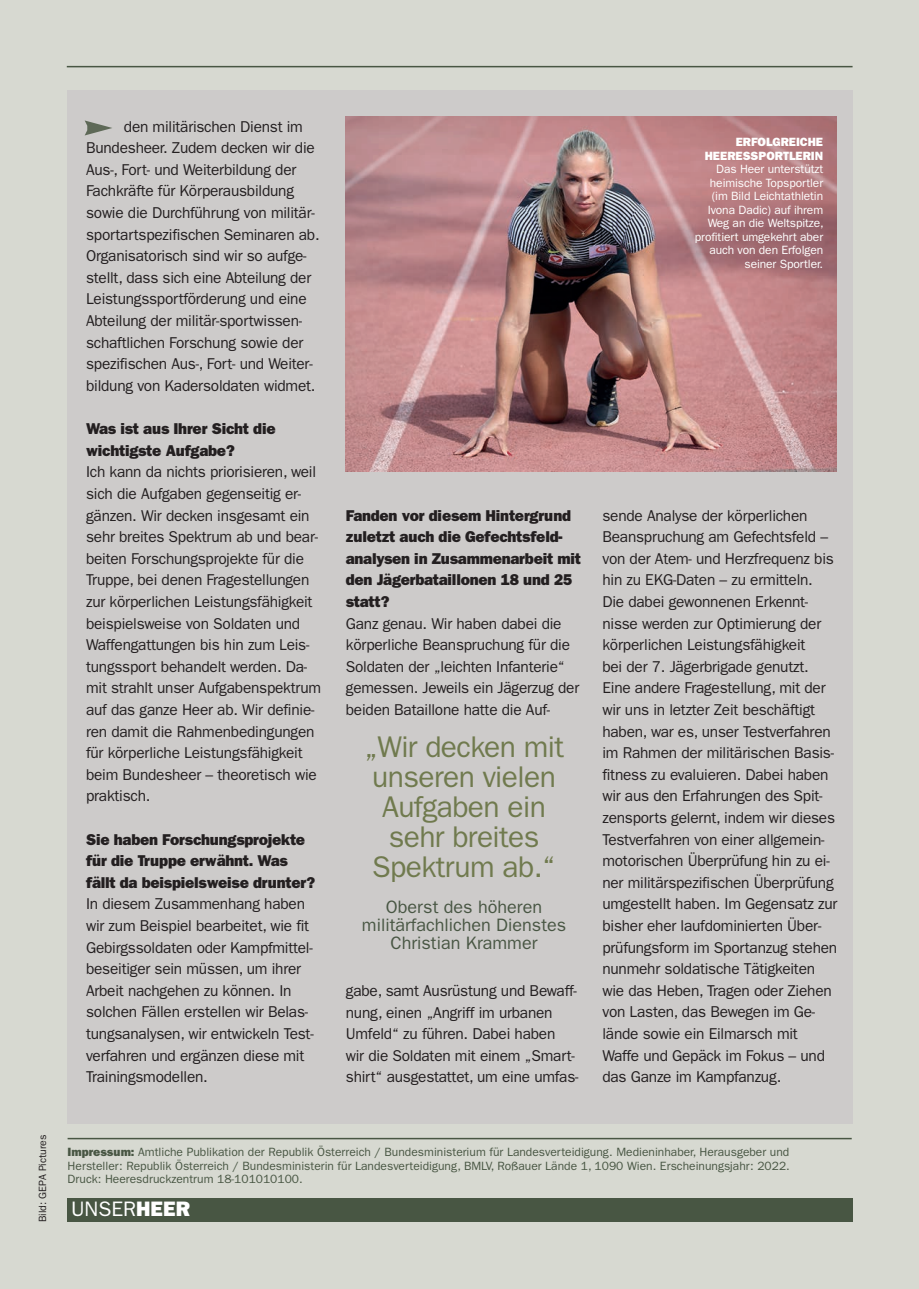
<style>
.page{position:relative;width:919px;height:1289px;background:#fff}
.page>*{position:absolute;margin:0;border:0;box-sizing:border-box;transform-origin:0 0}
.t1{font:30px/30px "Franklin Gothic";letter-spacing:-.02em;color:#707a4e;text-align:center}
.t2{font:21px "Franklin Gothic";color:#fff}
.t3{font:18px/18px "Franklin Gothic";color:#485643;text-align:center}
.t4{font:15.75px/21.6px "Franklin Gothic";letter-spacing:-.015em;color:#231f20}
.t5{font:800 15.75px/21.6px "Franklin Gothic";letter-spacing:-.015em;color:#231f20}
.t6{font:12px/13.5px "Franklin Gothic";color:#485643;text-align:justify}
.t7{font:12px/13.5px "Franklin Gothic";letter-spacing:-.01em;color:#fff;text-align:right}
.t8{font:800 12px/13.5px "Franklin Gothic";color:#fff;text-align:right}
.t9{font:10.5px "Franklin Gothic";color:#231f20}
.s1{font-weight:800}
</style>
<div class="page">
<div style="left:0;top:0;width:918px;height:1288px;background:#d7d9d1"></div>
<div style="left:67px;top:1198px;width:785px;height:23px;background:#485643"></div>
<hr style="left:67px;top:66px;width:785px;height:1px;background:#485643">
<hr style="left:68px;top:1137px;width:783px;height:2px;background:#485643">
<div style="left:68px;top:90px;width:785px;height:1033px;background:#cdcbca"></div>
<svg style="left:85px;top:120px;width:27px;height:15px"></svg>
<img style="left:345px;top:117px;width:491px;height:354px">
<p class="t9" style="left:39px;top:1222px;width:89px;rotate:-90deg">Bild: GEPA Pictures</p>
<p class="t4" style="left:86px;top:117px;width:235px;text-indent:38px">den militärischen Dienst im Bundesheer. Zudem decken wir die Aus-, Fort- und Weiterbildung der Fachkräfte für Körperausbildung sowie die Durchführung von militär&shy;sportartspezifischen Seminaren ab.<br>Organisatorisch sind wir so aufge&shy;stellt, dass sich eine Abteilung der Leistungssportförderung und eine Abteilung der militär-sportwissen&shy;schaftlichen Forschung sowie der spezifischen Aus-, Fort- und Weiter&shy;bildung von Kadersoldaten widmet.</p>
<p class="t5" style="left:86px;top:419px;width:191px">Was ist aus Ihrer Sicht die wichtigste Aufgabe?</p>
<p class="t4" style="left:86px;top:462px;width:236px">Ich kann da nichts priorisieren, weil sich die Aufgaben gegenseitig er&shy;gänzen. Wir decken insgesamt ein sehr breites Spektrum ab und bear&shy;beiten Forschungsprojekte für die Truppe, bei denen Fragestellungen zur körperlichen Leistungsfähigkeit beispielsweise von Soldaten und Waffengattungen bis hin zum Leis&shy;tungssport behandelt werden. Da&shy;mit strahlt unser Aufgabenspektrum auf das ganze Heer ab. Wir definie&shy;ren damit die Rahmenbedingungen für körperliche Leistungsfähigkeit beim Bundesheer – theoretisch wie praktisch.</p>
<p class="t5" style="left:86px;top:829px;width:231px">Sie haben Forschungsprojekte für die Truppe erwähnt. Was fällt da beispielsweise drunter?</p>
<p class="t4" style="left:86px;top:894px;width:229px">In diesem Zusammenhang haben wir zum Beispiel bearbeitet, wie fit<br>Gebirgssoldaten oder Kampfmittel&shy;beseitiger sein müssen, um ihrer<br>Arbeit nachgehen zu können. In solchen Fällen erstellen wir Belas&shy;tungsanalysen, wir entwickeln Test&shy;verfahren und ergänzen diese mit<br>Trainingsmodellen.</p>
<p class="t8" style="left:704px;top:136px;width:120px">ERFOLGREICHE<br>HEERESSPORTLERIN</p>
<p class="t7" style="left:695px;top:163px;width:130px">Das Heer unterstützt heimische Topsportler (im Bild Leichtathletin<br>Ivona Dadic) auf ihrem<br>Weg an die Weltspitze, profitiert umgekehrt aber auch von den Erfolgen seiner Sportler.</p>
<p class="t5" style="left:346px;top:505px;width:237px">Fanden vor diesem Hintergrund zuletzt auch die Gefechtsfeld&shy;analysen in Zusammenarbeit mit den Jägerbataillonen 18 und 25 statt?</p>
<p class="t4" style="left:346px;top:613px;width:235px">Ganz genau. Wir haben dabei die körperliche Beanspruchung für die Soldaten der „leichten Infanterie“ gemessen. Jeweils ein Jägerzug der beiden Bataillone hatte die Auf-</p>
<h1 class="t1" style="left:364px;top:734px;width:201px">„Wir decken mit unseren vielen<br>Aufgaben ein sehr breites<br>Spektrum ab.“</h1>
<p class="t3" style="left:362px;top:899px;width:206px">Oberst des höheren militärfachlichen Dienstes<br>Christian Krammer</p>
<p class="t4" style="left:346px;top:981px;width:234px">gabe, samt Ausrüstung und Bewaff&shy;nung, einen „Angriff im urbanen Umfeld“ zu führen. Dabei haben<br>wir die Soldaten mit einem „Smart - shirt“ ausgestattet, um eine umfas-</p>
<p class="t4" style="left:602px;top:505px;width:236px">sende Analyse der körperlichen Beanspruchung am Gefechtsfeld – von der Atem- und Herzfrequenz bis hin zu EKG-Daten – zu ermitteln.<br>Die dabei gewonnenen Erkennt&shy;nisse werden zur Optimierung der körperlichen Leistungsfähigkeit<br>bei der 7. Jägerbrigade genutzt.<br>Eine andere Fragestellung, mit der wir uns in letzter Zeit beschäftigt haben, war es, unser Testverfahren im Rahmen der militärischen Basis&shy;fitness zu evaluieren. Dabei haben wir aus den Erfahrungen des Spit&shy;zensports gelernt, indem wir dieses Testverfahren von einer allgemein&shy;motorischen Überprüfung hin zu ei&shy;ner militärspezifischen Überprüfung umgestellt haben. Im Gegensatz zur bisher eher laufdominierten Über&shy;prüfungsform im Sportanzug stehen nunmehr soldatische Tätigkeiten wie das Heben, Tragen oder Ziehen von Lasten, das Bewegen im Ge&shy;lände sowie ein Eilmarsch mit Waffe und Gepäck im Fokus – und das Ganze im Kampfanzug.</p>
<p class="t6" style="left:68px;top:1146px;width:723px"><span class="s1">Impressum:</span> Amtliche Publikation der Republik Österreich / Bundesministerium für Landesverteidigung. Medieninhaber, Herausgeber und Hersteller: Republik Österreich / Bundesministerin für Landesverteidigung, BMLV, Roßauer Lände 1, 1090 Wien. Erscheinungsjahr: 2022.<br>Druck: Heeresdruckzentrum 18-101010100.</p>
<h2 class="t2" style="left:71px;top:1201px;width:120px">UNSER<span class="s1">HEER</span></h2>
</div>
